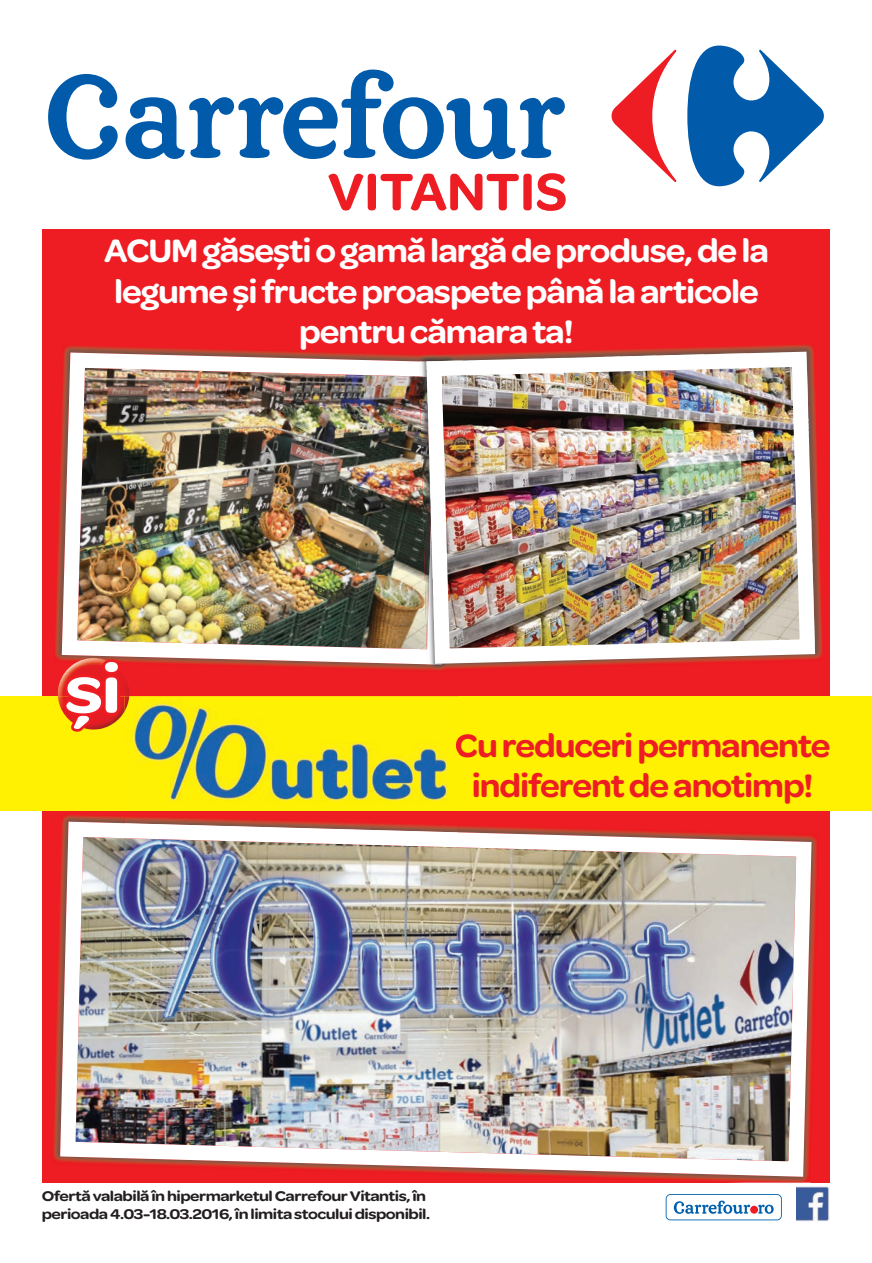
<style>
.page{position:relative;width:872px;height:1263px;background:#fff}
.page>*{position:absolute;margin:0;border:0;box-sizing:border-box;transform-origin:0 0}
.t1{font:600 71.1px "Omnes Carrefour";color:#fff;scale:1.14 1}
.t2{font:600 56.1px "Omnes Carrefour";color:#ee1d23}
.t3{font:600 34.5px/40.5px "Omnes Carrefour";letter-spacing:-.03em;color:#fff;text-align:center;scale:1.04 1}
.t4{font:600 34.5px/40.5px "Omnes Carrefour";letter-spacing:-.03em;color:#ee1d23;text-align:center;scale:1.04 1}
.t5{font:600 15px/18px "Omnes Carrefour";letter-spacing:-.03em;color:#231f20;scale:1.14 1}
</style>
<div class="page">
<svg style="left:611px;top:50px;width:65px;height:132px"></svg>
<svg style="left:687px;top:46px;width:137px;height:140px"></svg>
<svg style="left:48px;top:70px;width:517px;height:90px"></svg>
<div style="left:42px;top:229px;width:788px;height:521px;background:#ee1d23"></div>
<div style="left:42px;top:737px;width:788px;height:445px;background:#ee1d23"></div>
<svg style="left:665px;top:1194px;width:117px;height:26px"></svg>
<div style="left:750px;top:1206px;width:8px;height:8px;background:#ee1d23;border-radius:50%"></div>
<img style="left:796px;top:1187px;width:33px;height:34px">
<div style="left:0;top:696px;width:872px;height:115px;background:#fff101"></div>
<img style="left:55px;top:345px;width:364px;height:325px">
<img style="left:62px;top:352px;width:357px;height:313px">
<img style="left:458px;top:344px;width:364px;height:325px">
<img style="left:419px;top:354px;width:39px;height:317px">
<img style="left:419px;top:361px;width:31px;height:304px">
<img style="left:426px;top:352px;width:389px;height:312px">
<img style="left:725px;top:1182px;width:85px;height:1px">
<img style="left:53px;top:815px;width:764px;height:367px">
<img style="left:60px;top:822px;width:751px;height:355px">
<img style="left:125px;top:696px;width:333px;height:120px">
<img style="left:125px;top:816px;width:333px;height:7px">
<img style="left:125px;top:823px;width:333px;height:14px">
<img style="left:456px;top:732px;width:2px;height:31px">
<img style="left:58px;top:663px;width:3px;height:33px">
<img style="left:58px;top:696px;width:3px;height:12px">
<svg style="left:61px;top:656px;width:68px;height:77px"></svg>
<p class="t2" style="left:328px;top:151px;width:241px">VITANTIS</p>
<p class="t3" style="left:104px;top:228px;width:641px">ACUM găsești o gamă largă de produse, de la legume și fructe proaspete până la articole pentru cămara ta!</p>
<p class="t1" style="left:65px;top:638px;width:51px">și</p>
<p class="t4" style="left:454px;top:723px;width:363px">Cu reduceri permanente indiferent de anotimp!</p>
<p class="t5" style="left:42px;top:1186px;width:342px">Ofertă valabilă în hipermarketul Carrefour Vitantis, în perioada 4.03-18.03.2016, în limita stocului disponibil.</p>
</div>
